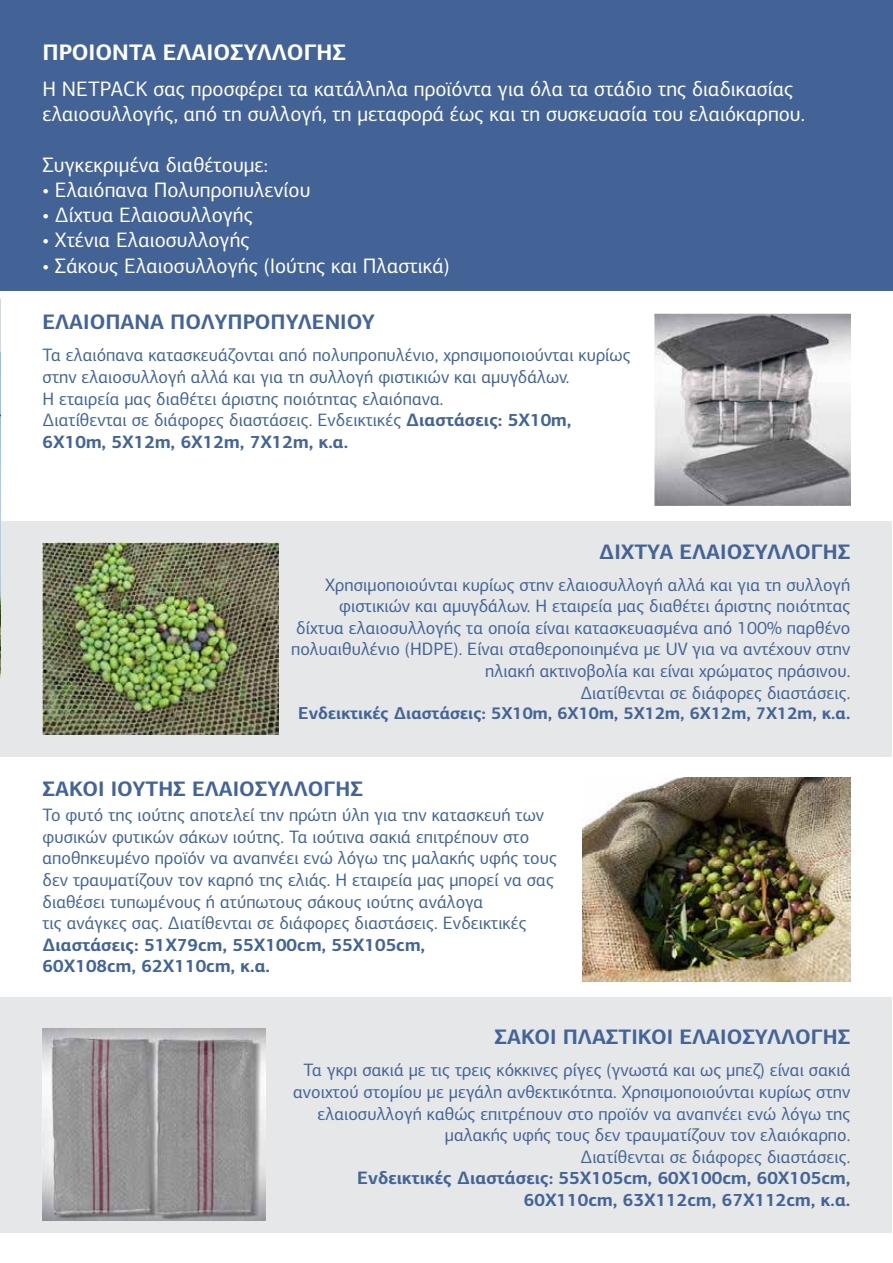
<style>
.page{position:relative;width:893px;height:1263px;background:#fff}
.page>*{position:absolute;margin:0;border:0;box-sizing:border-box;transform-origin:0 0}
.t1{font:700 22.5px "PF Centro Sans Pro";color:#fff}
.t2{font:21px/25.2px "PF Centro Sans Pro";color:#fff}
.t3{font:700 21px "PF Centro Sans Pro";color:#436498}
.t4{font:18px/21.6px "PF Centro Sans Pro";color:#436498}
.t5{font:700 18px/21.6px "PF Centro Sans Pro";color:#436498}
.t6{font:700 17.25px "PF Centro Sans Pro";color:#436498}
.s1{font-weight:700}
</style>
<div class="page">
<div style="left:1px;top:521px;width:891px;height:235px;background:#e6e7e8"></div>
<div style="left:1px;top:997px;width:891px;height:235px;background:#e6e7e8"></div>
<div style="left:0;top:0;width:893px;height:291px;background:#436397"></div>
<img style="left:0;top:352px;width:1px;height:325px">
<img style="left:654px;top:314px;width:196px;height:191px">
<img style="left:43px;top:543px;width:236px;height:192px">
<img style="left:583px;top:777px;width:267px;height:204px">
<img style="left:43px;top:1029px;width:223px;height:191px">
<p class="t1" style="left:43px;top:38px;width:305px">ΠΡΟΙΟΝΤΑ ΕΛΑΙΟΣΥΛΛΟΓΗΣ</p>
<p class="t2" style="left:43px;top:76px;width:764px">Η NETPACK σας προσφέρει τα κατάλληλα προϊόντα για όλα τα στάδιο της διαδικασίας ελαιοσυλλογής, από τη συλλογή, τη μεταφορά έως και τη συσκευασία του ελαιόκαρπου.</p>
<p class="t2" style="left:43px;top:152px;width:227px">Συγκεκριμένα διαθέτουμε:</p>
<p class="t2" style="left:43px;top:177px;width:269px">• Ελαιόπανα Πολυπροπυλενίου</p>
<p class="t2" style="left:43px;top:202px;width:212px">• Δίχτυα Ελαιοσυλλογής</p>
<p class="t2" style="left:43px;top:228px;width:209px">• Χτένια Ελαιοσυλλογής</p>
<p class="t2" style="left:43px;top:253px;width:409px">• Σάκους Ελαιοσυλλογής (Ιούτης και Πλαστικά)</p>
<p class="t3" style="left:43px;top:309px;width:334px">ΕΛΑΙΟΠΑΝΑ ΠΟΛΥΠΡΟΠΥΛΕΝΙΟΥ</p>
<p class="t4" style="left:43px;top:344px;width:590px">Τα ελαιόπανα κατασκευάζονται από πολυπροπυλένιο, χρησιμοποιούνται κυρίως στην ελαιοσυλλογή αλλά και για τη συλλογή φιστικιών και αμυγδάλων.<br>Η εταιρεία μας διαθέτει άριστης ποιότητας ελαιόπανα.<br>Διατίθενται σε διάφορες διαστάσεις. Ενδεικτικές <span class="s1">Διαστάσεις: 5X10m, 6X10m, 5X12m, 6X12m, 7X12m, κ.α.</span></p>
<p class="t3" style="left:599px;top:538px;width:253px">ΔΙΧΤΥΑ ΕΛΑΙΟΣΥΛΛΟΓΗΣ</p>
<p class="t4" style="left:291px;top:574px;width:561px;text-align:right">Χρησιμοποιούνται κυρίως στην ελαιοσυλλογή αλλά και για τη συλλογή φιστικιών και αμυγδάλων. Η εταιρεία μας διαθέτει άριστης ποιότητας δίχτυα ελαιοσυλλογής τα οποία είναι κατασκευασμένα από 100% παρθένο πολυαιθυλένιο (HDPE). Είναι σταθεροποιημένα με UV για να αντέχουν στην ηλιακή ακτινοβολίa και είναι χρώματος πράσινου.<br>Διατίθενται σε διάφορες διαστάσεις.</p>
<p class="t6" style="left:298px;top:702px;width:554px">Ενδεικτικές Διαστάσεις: 5X10m, 6X10m, 5X12m, 6X12m, 7X12m, κ.α.</p>
<p class="t3" style="left:43px;top:776px;width:322px">ΣΑΚΟΙ ΙΟΥΤΗΣ ΕΛΑΙΟΣΥΛΛΟΓΗΣ</p>
<p class="t4" style="left:43px;top:804px;width:516px">Το φυτό της ιούτης αποτελεί την πρώτη ύλη για την κατασκευή των φυσικών φυτικών σάκων ιούτης. Τα ιούτινα σακιά επιτρέπουν στο αποθηκευμένο προϊόν να αναπνέει ενώ λόγω της μαλακής υφής τους δεν τραυματίζουν τον καρπό της ελιάς. Η εταιρεία μας μπορεί να σας διαθέσει τυπωμένους ή ατύπωτους σάκους ιούτης ανάλογα<br>τις ανάγκες σας. Διατίθενται σε διάφορες διαστάσεις. Ενδεικτικές</p>
<p class="t5" style="left:43px;top:933px;width:384px">Διαστάσεις: 51Χ79cm, 55Χ100cm, 55Χ105cm,<br>60Χ108cm, 62Χ110cm, κ.α.</p>
<p class="t3" style="left:494px;top:1024px;width:357px">ΣΑΚΟΙ ΠΛΑΣΤΙΚΟΙ ΕΛΑΙΟΣΥΛΛΟΓΗΣ</p>
<p class="t4" style="left:293px;top:1059px;width:559px;text-align:right">Τα γκρι σακιά με τις τρεις κόκκινες ρίγες (γνωστά και ως μπεζ) είναι σακιά ανοιχτού στομίου με μεγάλη ανθεκτικότητα. Χρησιμοποιούνται κυρίως στην ελαιοσυλλογή καθώς επιτρέπουν στο προϊόν να αναπνέει ενώ λόγω της μαλακής υφής τους δεν τραυματίζουν τον ελαιόκαρπο.<br>Διατίθενται σε διάφορες διαστάσεις.</p>
<p class="t5" style="left:357px;top:1167px;width:495px;text-align:right">Ενδεικτικές Διαστάσεις: 55Χ105cm, 60Χ100cm, 60Χ105cm,<br>60Χ110cm, 63Χ112cm, 67Χ112cm, κ.α.</p>
</div>
